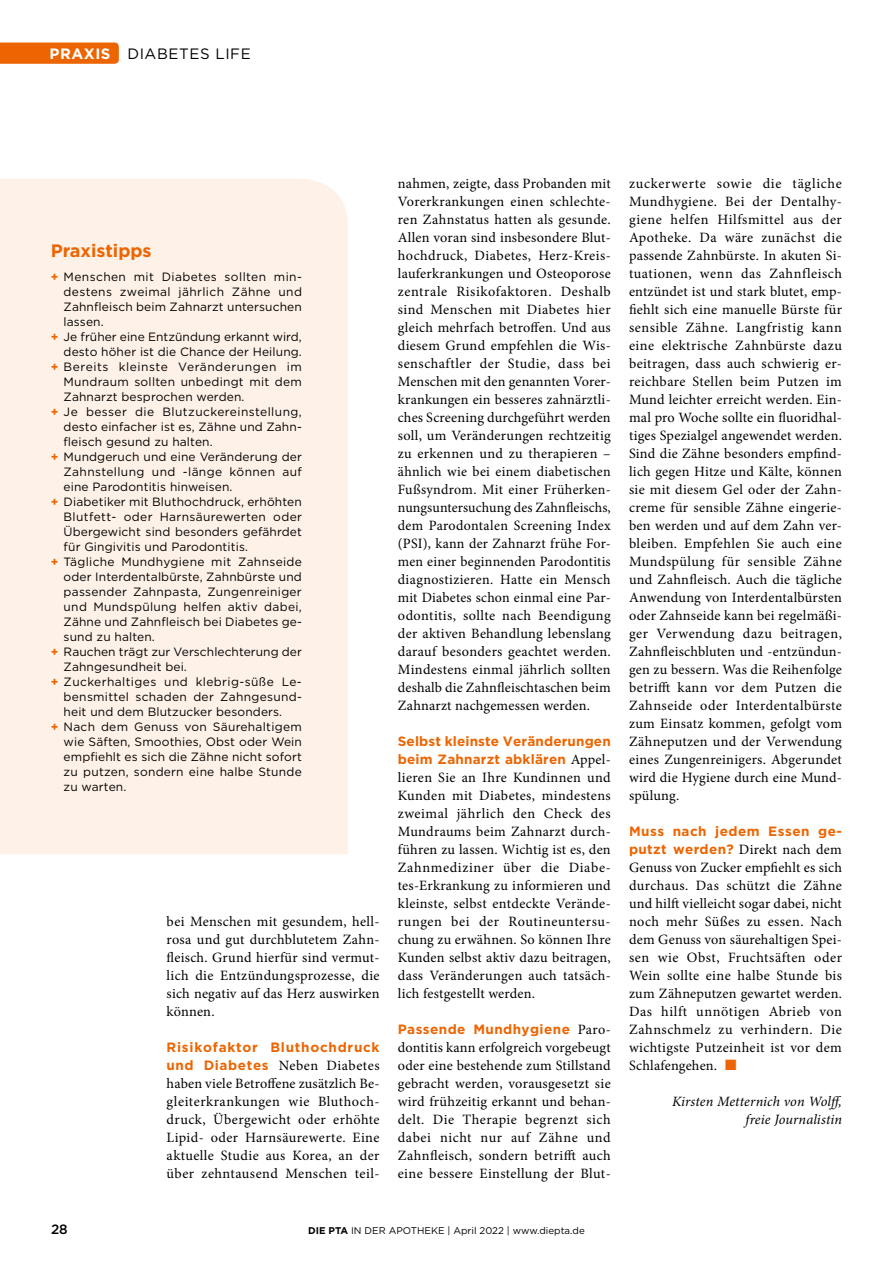
<style>
.page{position:relative;width:893px;height:1263px;background:#fff}
.page>*{position:absolute;margin:0;border:0;box-sizing:border-box;transform-origin:0 0}
.t1{font:700 18px "Gotham";color:#ec6502}
.t2{font:15px "Gotham";letter-spacing:.04em;color:#000}
.t3{font:700 15px "Gotham";letter-spacing:.04em;color:#fff}
.t4{font:14.25px/18px "Minion Pro";letter-spacing:.02em;color:#000;text-align:justify}
.t5{font:italic 14.25px/18px "Minion Pro";letter-spacing:.005em;color:#000;text-align:right}
.t6{font:700 13.5px/18px "Gotham";letter-spacing:.01em;color:#ec6502}
.t7{font:700 13.5px "Gotham";letter-spacing:.03em;color:#ec6502}
.t8{font:700 13.5px "Gotham";letter-spacing:.055em;color:#ec6502}
.t9{font:500 13.5px "Gotham";color:#000}
.t10{font:12px "Gotham";letter-spacing:.01em;color:#000}
.t11{font:12px "Gotham";letter-spacing:.035em;color:#000}
.t12{font:12px "Gotham";letter-spacing:.03em;color:#000}
.t13{font:12px "Gotham";letter-spacing:.045em;color:#000}
.t14{font:9.75px "Gotham";color:#000}
.s1{font-weight:700;color:#ec6502}
.s2{font-family:"Gotham";font-weight:700;font-size:13.5px;color:#ec6502}
.s3{font-family:"Minion Pro";font-weight:400;font-size:14.25px;color:#000}
.s4{font-weight:700}
.s5{color:#ec6502}
</style>
<div class="page">
<div style="left:0;top:43px;width:119px;height:21px;background:#ec6502"></div>
<div style="left:0;top:179px;width:348px;height:675px;background:#fef1e7"></div>
<p class="t3" style="left:50px;top:44px;width:63px">PRAXIS</p>
<p class="t2" style="left:127px;top:44px;width:125px">DIABETES LIFE</p>
<p class="t1" style="left:51px;top:239px;width:102px">Praxistipps</p>
<p class="t11" style="left:51px;top:269px;width:253px"><span class="s1">+</span> Menschen mit Diabetes sollten min-</p>
<p class="t11" style="left:64px;top:284px;width:240px">destens zweimal jährlich Zähne und</p>
<p class="t10" style="left:64px;top:299px;width:240px">Zahnfleisch beim Zahnarzt untersuchen</p>
<p class="t10" style="left:64px;top:314px;width:42px">lassen.</p>
<p class="t10" style="left:51px;top:329px;width:253px"><span class="s1">+</span> Je früher eine Entzündung erkannt wird,</p>
<p class="t10" style="left:64px;top:344px;width:240px">desto höher ist die Chance der Heilung.</p>
<p class="t13" style="left:51px;top:359px;width:252px"><span class="s1">+</span> Bereits kleinste Veränderungen im</p>
<p class="t10" style="left:64px;top:374px;width:240px">Mundraum sollten unbedingt mit dem</p>
<p class="t10" style="left:64px;top:389px;width:182px">Zahnarzt besprochen werden.</p>
<p class="t11" style="left:51px;top:404px;width:252px"><span class="s1">+</span> Je besser die Blutzuckereinstellung,</p>
<p class="t10" style="left:64px;top:419px;width:240px">desto einfacher ist es, Zähne und Zahn-</p>
<p class="t10" style="left:64px;top:434px;width:151px">fleisch gesund zu halten.</p>
<p class="t10" style="left:51px;top:449px;width:253px"><span class="s1">+</span> Mundgeruch und eine Veränderung der</p>
<p class="t12" style="left:64px;top:464px;width:240px">Zahnstellung und -länge können auf</p>
<p class="t10" style="left:64px;top:479px;width:170px">eine Parodontitis hinweisen.</p>
<p class="t10" style="left:51px;top:494px;width:253px"><span class="s1">+</span> Diabetiker mit Bluthochdruck, erhöhten</p>
<p class="t12" style="left:64px;top:509px;width:240px">Blutfett- oder Harnsäurewerten oder</p>
<p class="t10" style="left:64px;top:524px;width:240px">Übergewicht sind besonders gefährdet</p>
<p class="t10" style="left:64px;top:539px;width:186px">für Gingivitis und Parodontitis.</p>
<p class="t10" style="left:51px;top:554px;width:253px"><span class="s1">+</span> Tägliche Mundhygiene mit Zahnseide</p>
<p class="t10" style="left:64px;top:569px;width:240px">oder Interdentalbürste, Zahnbürste und</p>
<p class="t10" style="left:64px;top:584px;width:240px">passender Zahnpasta, Zungenreiniger</p>
<p class="t10" style="left:64px;top:599px;width:240px">und Mundspülung helfen aktiv dabei,</p>
<p class="t10" style="left:64px;top:614px;width:240px">Zähne und Zahnfleisch bei Diabetes ge-</p>
<p class="t10" style="left:64px;top:629px;width:93px">sund zu halten.</p>
<p class="t10" style="left:51px;top:644px;width:253px"><span class="s1">+</span> Rauchen trägt zur Verschlechterung der</p>
<p class="t10" style="left:64px;top:659px;width:125px">Zahngesundheit bei.</p>
<p class="t11" style="left:51px;top:674px;width:252px"><span class="s1">+</span> Zuckerhaltiges und klebrig-süße Le-</p>
<p class="t10" style="left:64px;top:689px;width:240px">bensmittel schaden der Zahngesund-</p>
<p class="t10" style="left:64px;top:704px;width:220px">heit und dem Blutzucker besonders.</p>
<p class="t10" style="left:51px;top:719px;width:252px"><span class="s1">+</span> Nach dem Genuss von Säurehaltigem</p>
<p class="t10" style="left:64px;top:734px;width:240px">wie Säften, Smoothies, Obst oder Wein</p>
<p class="t10" style="left:64px;top:749px;width:240px">empfiehlt es sich die Zähne nicht sofort</p>
<p class="t10" style="left:64px;top:764px;width:240px">zu putzen, sondern eine halbe Stunde</p>
<p class="t10" style="left:64px;top:779px;width:64px">zu warten.</p>
<p class="t4" style="left:167px;top:913px;width:214px">bei Menschen mit gesundem, hell&shy;rosa und gut durchblutetem Zahn&shy;fleisch. Grund hierfür sind vermut&shy;lich die Entzündungsprozesse, die sich negativ auf das Herz auswirken können.</p>
<p class="t8" style="left:167px;top:1038px;width:215px">Risikofaktor Bluthochdruck</p>
<p class="t4" style="left:167px;top:1057px;width:214px"><span class="s2">und Diabetes</span> Neben Diabetes haben viele Betroffene zusätzlich Be&shy;gleiterkrankungen wie Bluthoch&shy;druck, Übergewicht oder erhöhte Lipid- oder Harnsäurewerte. Eine aktuelle Studie aus Korea, an der über zehntausend Menschen teil-</p>
<p class="t4" style="left:398px;top:175px;width:214px">nahmen, zeigte, dass Probanden mit Vorerkrankungen einen schlechte&shy;ren Zahnstatus hatten als gesunde.<br>Allen voran sind insbesondere Blut&shy;hochdruck, Diabetes, Herz-Kreis&shy;lauferkrankungen und Osteoporose zentrale Risikofaktoren. Deshalb sind Menschen mit Diabetes hier gleich mehrfach betroffen. Und aus diesem Grund empfehlen die Wis&shy;senschaftler der Studie, dass bei Menschen mit den genannten Vorer&shy;krankungen ein besseres zahnärztli&shy;ches Screening durchgeführt werden soll, um Veränderungen rechtzeitig zu erkennen und zu therapieren – ähnlich wie bei einem diabetischen Fußsyndrom. Mit einer Früherken&shy;nungsuntersuchung des Zahnfleischs, dem Parodontalen Screening Index (PSI), kann der Zahnarzt frühe For&shy;men einer beginnenden Parodontitis diagnostizieren. Hatte ein Mensch mit Diabetes schon einmal eine Par&shy;odontitis, sollte nach Beendigung der aktiven Behandlung lebenslang darauf besonders geachtet werden.<br>Mindestens einmal jährlich sollten deshalb die Zahnfleischtaschen beim Zahnarzt nachgemessen werden.</p>
<p class="t6" style="left:398px;top:732px;width:214px">Selbst kleinste Veränderungen beim Zahnarzt abklären <span class="s3">Appel-</span></p>
<p class="t4" style="left:398px;top:769px;width:214px">lieren Sie an Ihre Kundinnen und Kunden mit Diabetes, mindestens zweimal jährlich den Check des Mundraums beim Zahnarzt durch&shy;führen zu lassen. Wichtig ist es, den Zahnmediziner über die Diabe&shy;tes-Erkrankung zu informieren und kleinste, selbst entdeckte Verände&shy;rungen bei der Routineuntersu&shy;chung zu erwähnen. So können Ihre Kunden selbst aktiv dazu beitragen, dass Veränderungen auch tatsäch&shy;lich festgestellt werden.</p>
<p class="t7" style="left:398px;top:1020px;width:214px">Passende Mundhygiene <span class="s3">Paro-</span></p>
<p class="t4" style="left:398px;top:1039px;width:214px">dontitis kann erfolgreich vorgebeugt oder eine bestehende zum Stillstand gebracht werden, vorausgesetzt sie wird frühzeitig erkannt und behan&shy;delt. Die Therapie begrenzt sich dabei nicht nur auf Zähne und Zahnfleisch, sondern betrifft auch eine bessere Einstellung der Blut-</p>
<p class="t9" style="left:51px;top:1220px;width:18px">28</p>
<p class="t14" style="left:308px;top:1224px;width:278px"><span class="s4">DIE PTA</span> IN DER APOTHEKE | April 2022 | www.diepta.de</p>
<p class="t4" style="left:629px;top:175px;width:214px">zuckerwerte sowie die tägliche Mundhygiene. Bei der Dentalhy&shy;giene helfen Hilfsmittel aus der Apotheke. Da wäre zunächst die passende Zahnbürste. In akuten Si&shy;tuationen, wenn das Zahnfleisch entzündet ist und stark blutet, emp&shy;fiehlt sich eine manuelle Bürste für sensible Zähne. Langfristig kann eine elektrische Zahnbürste dazu beitragen, dass auch schwierig er&shy;reichbare Stellen beim Putzen im Mund leichter erreicht werden. Ein&shy;mal pro Woche sollte ein fluoridhal&shy;tiges Spezialgel angewendet werden.<br>Sind die Zähne besonders empfind&shy;lich gegen Hitze und Kälte, können sie mit diesem Gel oder der Zahn&shy;creme für sensible Zähne eingerie&shy;ben werden und auf dem Zahn ver&shy;bleiben. Empfehlen Sie auch eine Mundspülung für sensible Zähne und Zahnfleisch. Auch die tägliche Anwendung von Interdentalbürsten oder Zahnseide kann bei regelmäßi&shy;ger Verwendung dazu beitragen, Zahnfleischbluten und -entzündun&shy;gen zu bessern. Was die Reihenfolge betrifft kann vor dem Putzen die Zahnseide oder Interdentalbürste zum Einsatz kommen, gefolgt vom Zähneputzen und der Verwendung eines Zungenreinigers. Abgerundet wird die Hygiene durch eine Mund&shy;spülung.</p>
<p class="t7" style="left:629px;top:822px;width:214px">Muss nach jedem Essen ge-</p>
<p class="t4" style="left:629px;top:841px;width:214px"><span class="s2">putzt werden?</span> Direkt nach dem Genuss von Zucker empfiehlt es sich durchaus. Das schützt die Zähne und hilft vielleicht sogar dabei, nicht noch mehr Süßes zu essen. Nach dem Genuss von säurehaltigen Spei&shy;sen wie Obst, Fruchtsäften oder Wein sollte eine halbe Stunde bis zum Zähneputzen gewartet werden.<br>Das hilft unnötigen Abrieb von Zahnschmelz zu verhindern. Die wichtigste Putzeinheit ist vor dem Schlafengehen. <span class="s5">■</span></p>
<p class="t5" style="left:672px;top:1093px;width:172px">Kirsten Metternich von Wolff, freie Journalistin</p>
</div>
